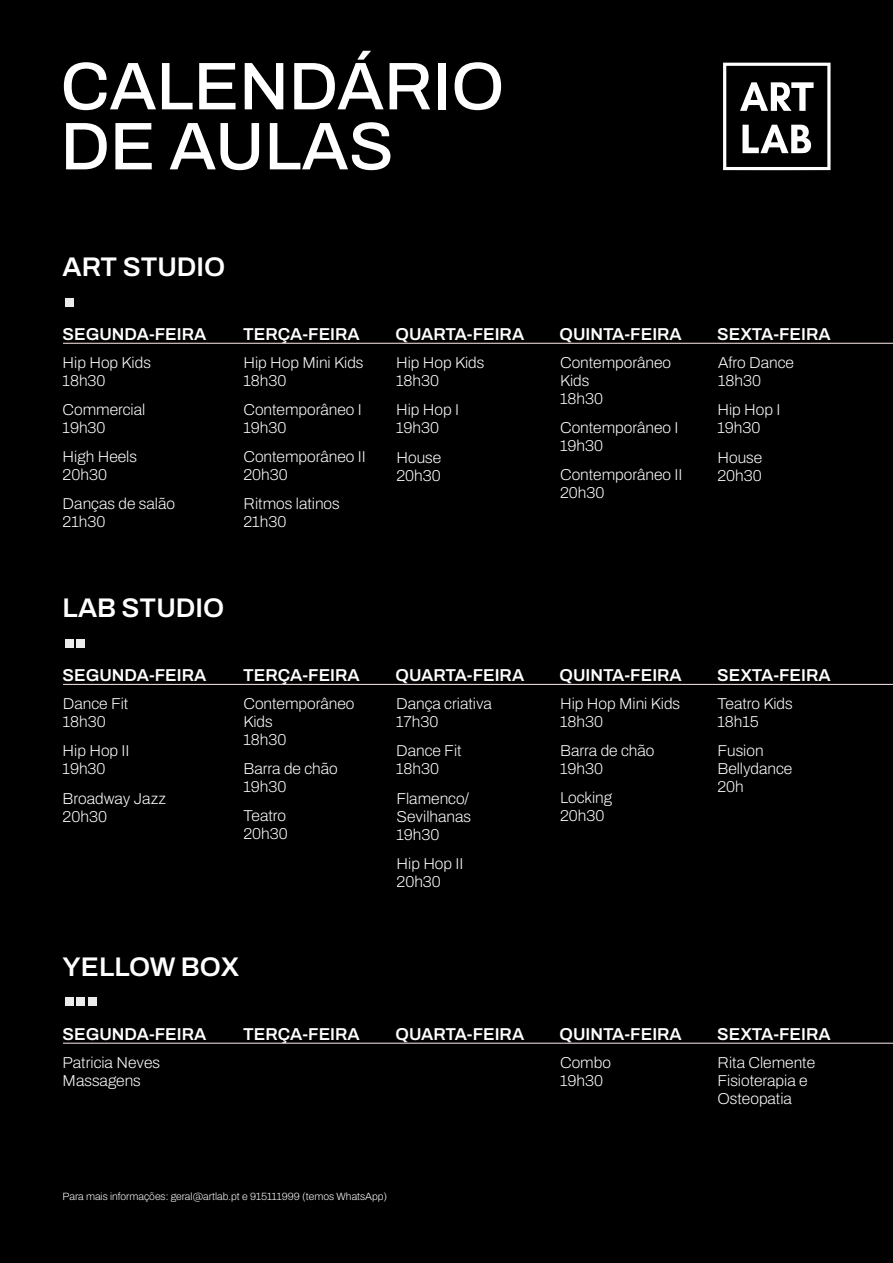
<style>
.page{position:relative;width:893px;height:1263px;background:#000}
.page>*{position:absolute;margin:0;border:0;box-sizing:border-box;transform-origin:0 0}
.t1{font:500 67.5px/60px "Archivo";color:#fff}
.t2{font:600 27px "Archivo";color:#fff}
.t3{font:600 17.25px "Archivo";color:#fff}
.t4{font:200 15.75px/18px "Archivo";color:#fff}
.t5{font:200 10.5px "Archivo";color:#fff}
</style>
<div class="page">
<hr style="left:64px;top:684px;width:829px;height:1px;background:#ffebeb">
<div style="left:65px;top:639px;width:8px;height:8px;background:#ebebeb"></div>
<div style="left:77px;top:639px;width:8px;height:8px;background:#ebebeb"></div>
<div style="left:65px;top:298px;width:8px;height:8px;background:#ebebeb"></div>
<hr style="left:64px;top:343px;width:829px;height:1px;background:#ffebeb">
<hr style="left:64px;top:1043px;width:829px;height:1px;background:#ffebeb">
<div style="left:65px;top:998px;width:8px;height:8px;background:#ebebeb"></div>
<div style="left:77px;top:998px;width:8px;height:8px;background:#ebebeb"></div>
<div style="left:88px;top:998px;width:9px;height:8px;background:#ebebeb"></div>
<svg style="left:723px;top:63px;width:107px;height:107px"></svg>
<h1 class="t1" style="left:61px;top:56px;width:445px">CALENDÁRIO<br>DE AULAS</h1>
<h2 class="t2" style="left:63px;top:246px;width:164px">ART STUDIO</h2>
<p class="t3" style="left:63px;top:321px;width:145px">SEGUNDA-FEIRA</p>
<p class="t4" style="left:63px;top:353px;width:90px">Hip Hop Kids<br>18h30</p>
<p class="t4" style="left:63px;top:401px;width:84px">Commercial<br>19h30</p>
<p class="t4" style="left:63px;top:447px;width:76px">High Heels<br>20h30</p>
<p class="t4" style="left:63px;top:495px;width:114px">Danças de salão<br>21h30</p>
<p class="t3" style="left:243px;top:321px;width:118px">TERÇA-FEIRA</p>
<p class="t3" style="left:395px;top:321px;width:130px">QUARTA-FEIRA</p>
<p class="t3" style="left:560px;top:321px;width:124px">QUINTA-FEIRA</p>
<p class="t3" style="left:717px;top:321px;width:115px">SEXTA-FEIRA</p>
<p class="t4" style="left:243px;top:353px;width:122px">Hip Hop Mini Kids<br>18h30</p>
<p class="t4" style="left:243px;top:401px;width:120px">Contemporâneo I<br>19h30</p>
<p class="t4" style="left:243px;top:447px;width:124px">Contemporâneo II<br>20h30</p>
<p class="t4" style="left:243px;top:495px;width:98px">Ritmos latinos<br>21h30</p>
<p class="t4" style="left:718px;top:353px;width:77px">Afro Dance<br>18h30</p>
<p class="t4" style="left:396px;top:353px;width:90px">Hip Hop Kids<br>18h30</p>
<p class="t4" style="left:396px;top:401px;width:64px">Hip Hop I<br>19h30</p>
<p class="t4" style="left:717px;top:401px;width:64px">Hip Hop I<br>19h30</p>
<p class="t4" style="left:717px;top:448px;width:46px">House<br>20h30</p>
<p class="t4" style="left:560px;top:353px;width:112px">Contemporâneo<br>Kids<br>18h30</p>
<p class="t4" style="left:560px;top:418px;width:120px">Contemporâneo I<br>19h30</p>
<p class="t4" style="left:560px;top:465px;width:124px">Contemporâneo II<br>20h30</p>
<p class="t4" style="left:396px;top:448px;width:46px">House<br>20h30</p>
<h2 class="t2" style="left:63px;top:587px;width:163px">LAB STUDIO</h2>
<p class="t3" style="left:63px;top:662px;width:145px">SEGUNDA-FEIRA</p>
<p class="t4" style="left:63px;top:694px;width:67px">Dance Fit<br>18h30</p>
<p class="t4" style="left:63px;top:742px;width:69px">Hip Hop II<br>19h30</p>
<p class="t4" style="left:63px;top:789px;width:105px">Broadway Jazz<br>20h30</p>
<p class="t3" style="left:243px;top:662px;width:118px">TERÇA-FEIRA</p>
<p class="t3" style="left:395px;top:662px;width:130px">QUARTA-FEIRA</p>
<p class="t3" style="left:560px;top:662px;width:124px">QUINTA-FEIRA</p>
<p class="t3" style="left:717px;top:662px;width:115px">SEXTA-FEIRA</p>
<p class="t4" style="left:243px;top:694px;width:112px">Contemporâneo<br>Kids<br>18h30</p>
<p class="t4" style="left:243px;top:760px;width:96px">Barra de chão<br>19h30</p>
<p class="t4" style="left:243px;top:806px;width:46px">Teatro<br>20h30</p>
<p class="t4" style="left:396px;top:694px;width:97px">Dança criativa<br>17h30</p>
<p class="t4" style="left:396px;top:742px;width:67px">Dance Fit<br>18h30</p>
<p class="t4" style="left:396px;top:789px;width:76px">Flamenco/<br>Sevilhanas<br>19h30</p>
<p class="t4" style="left:396px;top:854px;width:69px">Hip Hop II<br>20h30</p>
<p class="t4" style="left:560px;top:694px;width:122px">Hip Hop Mini Kids<br>18h30</p>
<p class="t4" style="left:560px;top:742px;width:96px">Barra de chão<br>19h30</p>
<p class="t4" style="left:560px;top:788px;width:54px">Locking<br>20h30</p>
<p class="t4" style="left:717px;top:694px;width:77px">Teatro Kids<br>18h15</p>
<p class="t4" style="left:717px;top:742px;width:76px">Fusion<br>Bellydance<br>20h</p>
<h2 class="t2" style="left:63px;top:946px;width:178px">YELLOW BOX</h2>
<p class="t3" style="left:63px;top:1021px;width:145px">SEGUNDA-FEIRA</p>
<p class="t4" style="left:63px;top:1053px;width:99px">Patricia Neves<br>Massagens</p>
<p class="t4" style="left:560px;top:1053px;width:52px">Combo<br>19h30</p>
<p class="t4" style="left:717px;top:1053px;width:99px">Rita Clemente<br>Fisioterapia e<br>Osteopatia</p>
<p class="t3" style="left:243px;top:1021px;width:118px">TERÇA-FEIRA</p>
<p class="t3" style="left:395px;top:1021px;width:130px">QUARTA-FEIRA</p>
<p class="t3" style="left:560px;top:1021px;width:124px">QUINTA-FEIRA</p>
<p class="t3" style="left:717px;top:1021px;width:115px">SEXTA-FEIRA</p>
<p class="t5" style="left:63px;top:1188px;width:326px">Para mais informações: geral@artlab.pt e 915111999 (temos WhatsApp)</p>
</div>
